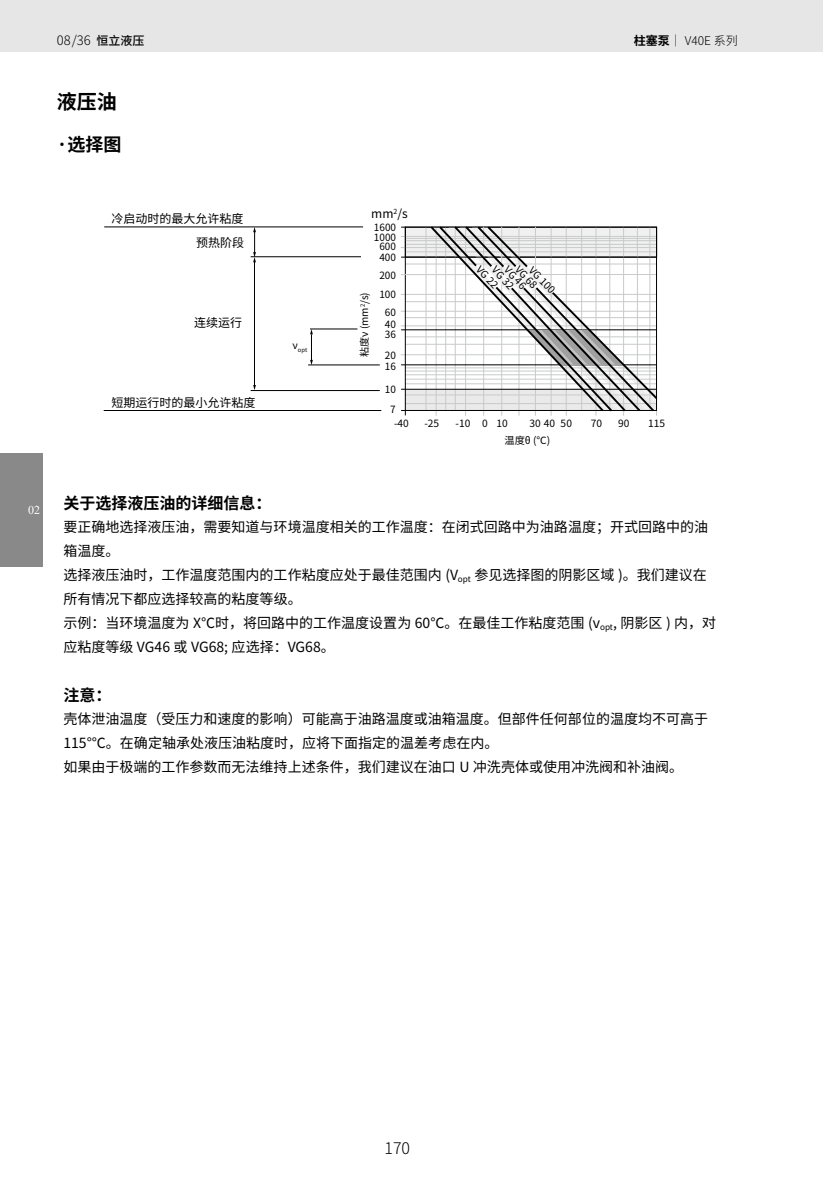
<style>
.page{position:relative;width:823px;height:1191px;background:#fff}
.page>*{position:absolute;margin:0;border:0;box-sizing:border-box;transform-origin:0 0}
.t1{font:700 20px "Noto Sans Hans";color:#000}
.t2{font:700 18px "Noto Sans Hans";color:#000}
.t3{font:700 16px "Noto Sans Hans";color:#000}
.t4{font:300 16px "Noto Sans Hans";color:#000}
.t5{font:14px/24px "Noto Sans Hans";color:#000}
.t6{font:300 13px "Noto Sans Hans";color:#000}
.t7{font:12px "Noto Sans Hans";color:#000}
.t8{font:300 12px "Noto Sans Hans";color:#000}
.t9{font:12px "Times New Roman";color:#fff}
.t10{font:10px/9.8px "Noto Sans Hans";color:#000}
.t11{font:5.8px "Noto Sans Hans";color:#000}
.s1{font-weight:500;font-size:12px}
.s2{font-weight:700}
</style>
<div class="page">
<div style="left:0;top:0;width:822px;height:51px;background:#e6e6e6"></div>
<div style="left:0;top:454px;width:43px;height:113px;background:#898989"></div>
<div style="left:405px;top:389px;width:251px;height:21px;background:#eaeaea"></div>
<div style="left:405px;top:227px;width:251px;height:30px;background:#f0f0f0"></div>
<hr style="left:425px;top:227px;width:1px;height:183px;background:#c9caca">
<hr style="left:401px;top:236px;width:255px;height:1px;background:#c9caca">
<hr style="left:405px;top:317px;width:251px;height:1px;background:#c9caca">
<hr style="left:401px;top:325px;width:255px;height:1px;background:#c9caca">
<hr style="left:401px;top:311px;width:255px;height:1px;background:#c9caca">
<hr style="left:401px;top:354px;width:255px;height:1px;background:#c9caca">
<hr style="left:405px;top:301px;width:251px;height:1px;background:#c9caca">
<hr style="left:401px;top:294px;width:255px;height:1px;background:#c9caca">
<hr style="left:405px;top:264px;width:251px;height:1px;background:#c9caca">
<hr style="left:405px;top:251px;width:251px;height:1px;background:#c9caca">
<hr style="left:401px;top:247px;width:255px;height:1px;background:#c9caca">
<hr style="left:405px;top:244px;width:251px;height:1px;background:#c9caca">
<hr style="left:405px;top:240px;width:251px;height:1px;background:#c9caca">
<hr style="left:405px;top:238px;width:251px;height:1px;background:#c9caca">
<hr style="left:405px;top:403px;width:251px;height:1px;background:#c9caca">
<hr style="left:405px;top:394px;width:251px;height:1px;background:#c9caca">
<hr style="left:405px;top:367px;width:251px;height:1px;background:#c9caca">
<hr style="left:405px;top:383px;width:251px;height:1px;background:#c9caca">
<hr style="left:405px;top:379px;width:251px;height:1px;background:#c9caca">
<hr style="left:405px;top:374px;width:251px;height:1px;background:#c9caca">
<hr style="left:405px;top:371px;width:251px;height:1px;background:#c9caca">
<hr style="left:405px;top:344px;width:251px;height:1px;background:#c9caca">
<hr style="left:405px;top:336px;width:251px;height:1px;background:#c9caca">
<hr style="left:401px;top:364px;width:255px;height:1px;background:#000">
<hr style="left:405px;top:257px;width:251px;height:1px;background:#000">
<hr style="left:401px;top:329px;width:255px;height:1px;background:#000">
<hr style="left:405px;top:227px;width:251px;height:1px;background:#000">
<hr style="left:405px;top:227px;width:1px;height:183px;background:#000">
<hr style="left:401px;top:389px;width:255px;height:1px;background:#000">
<hr style="left:405px;top:410px;width:251px;height:1px;background:#000">
<hr style="left:401px;top:274px;width:75px;height:1px;background:#c9caca">
<svg style="left:401px;top:410px;width:5px;height:5px"></svg>
<svg style="left:428px;top:226px;width:230px;height:189px"></svg>
<hr style="left:250px;top:390px;width:129px;height:1px;background:#000">
<hr style="left:104px;top:410px;width:277px;height:1px;background:#000">
<hr style="left:104px;top:226px;width:259px;height:1px;background:#000">
<hr style="left:250px;top:256px;width:111px;height:1px;background:#000">
<hr style="left:254px;top:261px;width:1px;height:124px;background:#000">
<svg style="left:253px;top:227px;width:3px;height:35px"></svg>
<svg style="left:310px;top:330px;width:3px;height:34px"></svg>
<hr style="left:308px;top:364px;width:71px;height:1px;background:#000">
<hr style="left:310px;top:329px;width:47px;height:1px;background:#000">
<p class="t10" style="left:656px;top:28px;width:24px">3000</p>
<p class="t10" style="left:715px;top:28px;width:24px">4000</p>
<p class="t6" style="left:57px;top:33px;width:89px">08/36 <span class="s1">恒立液压</span></p>
<p class="t8" style="left:633px;top:33px;width:105px"><span class="s2">柱塞泵</span>｜ V40E 系列</p>
<p class="t10" style="left:669px;top:43px;width:62px">转速 n (rpm)</p>
<h1 class="t1" style="left:57px;top:90px;width:61px">液压油</h1>
<p class="t2" style="left:57px;top:134px;width:66px">·选择图</p>
<p class="t9" style="left:28px;top:502px;width:13px">02</p>
<p class="t7" style="left:111px;top:212px;width:133px">冷启动时的最大允许粘度</p>
<p class="t7" style="left:196px;top:236px;width:49px">预热阶段</p>
<p class="t7" style="left:194px;top:315px;width:49px">连续运行</p>
<p class="t7" style="left:111px;top:395px;width:145px">短期运行时的最小允许粘度</p>
<p class="t11" style="left:292px;top:347px;width:16px"><sup>ν</sup>opt</p>
<p class="t7" style="left:371px;top:206px;width:38px">mm<sup>2</sup>/s</p>
<p class="t10" style="left:374px;top:223px;width:24px;text-align:center">1600<br>1000<br>600<br>400</p>
<p class="t10" style="left:379px;top:266px;width:18px;line-height:19px">200<br>100</p>
<p class="t10" style="left:384px;top:306px;width:13px;line-height:12.2px">60<br>40</p>
<p class="t10" style="left:384px;top:325px;width:13px;line-height:20.2px">36<br>20</p>
<p class="t10" style="left:384px;top:361px;width:13px">16</p>
<p class="t10" style="left:384px;top:380px;width:13px;line-height:19.6px;text-align:center">10<br>7</p>
<p class="t10" style="left:359px;top:357px;width:66px;rotate:-90deg">粘度ν (mm<sup>2</sup>/s)</p>
<p class="t10" style="left:520px;top:264px;width:28px;rotate:47deg">VG 68</p>
<p class="t10" style="left:481px;top:264px;width:28px;rotate:47deg">VG 22</p>
<p class="t10" style="left:509px;top:265px;width:28px;rotate:47deg">VG 46</p>
<p class="t10" style="left:497px;top:265px;width:28px;rotate:47deg">VG 32</p>
<p class="t10" style="left:533px;top:265px;width:34px;rotate:45deg">VG 100</p>
<p class="t10" style="left:394px;top:419px;width:16px">-40</p>
<p class="t10" style="left:424px;top:419px;width:16px">-25</p>
<p class="t10" style="left:455px;top:419px;width:54px">-10 0 10</p>
<p class="t10" style="left:529px;top:419px;width:44px">30 40 50</p>
<p class="t10" style="left:590px;top:419px;width:13px">70</p>
<p class="t10" style="left:618px;top:419px;width:13px">90</p>
<p class="t10" style="left:647px;top:419px;width:18px">115</p>
<p class="t10" style="left:504px;top:436px;width:47px">温度θ (℃)</p>
<p class="t3" style="left:63px;top:494px;width:209px">关于选择液压油的详细信息：</p>
<p class="t5" style="left:63px;top:515px;width:654px">要正确地选择液压油，需要知道与环境温度相关的工作温度：在闭式回路中为油路温度；开式回路中的油箱温度。<br>选择液压油时，工作温度范围内的工作粘度应处于最佳范围内 (V<sub>opt</sub> 参见选择图的阴影区域 )。我们建议在所有情况下都应选择较高的粘度等级。<br>示例：当环境温度为 X℃时，将回路中的工作温度设置为 60℃。在最佳工作粘度范围 (v<sub>opt</sub>, 阴影区 ) 内，对应粘度等级 VG46 或 VG68; 应选择：VG68。</p>
<p class="t3" style="left:63px;top:686px;width:50px">注意：</p>
<p class="t5" style="left:63px;top:707px;width:645px">壳体泄油温度（受压力和速度的影响）可能高于油路温度或油箱温度。但部件任何部位的温度均不可高于<br>115°℃。在确定轴承处液压油粘度时，应将下面指定的温差考虑在内。<br>如果由于极端的工作参数而无法维持上述条件，我们建议在油口 U 冲洗壳体或使用冲洗阀和补油阀。</p>
<p class="t4" style="left:384px;top:1139px;width:27px">170</p>
</div>
